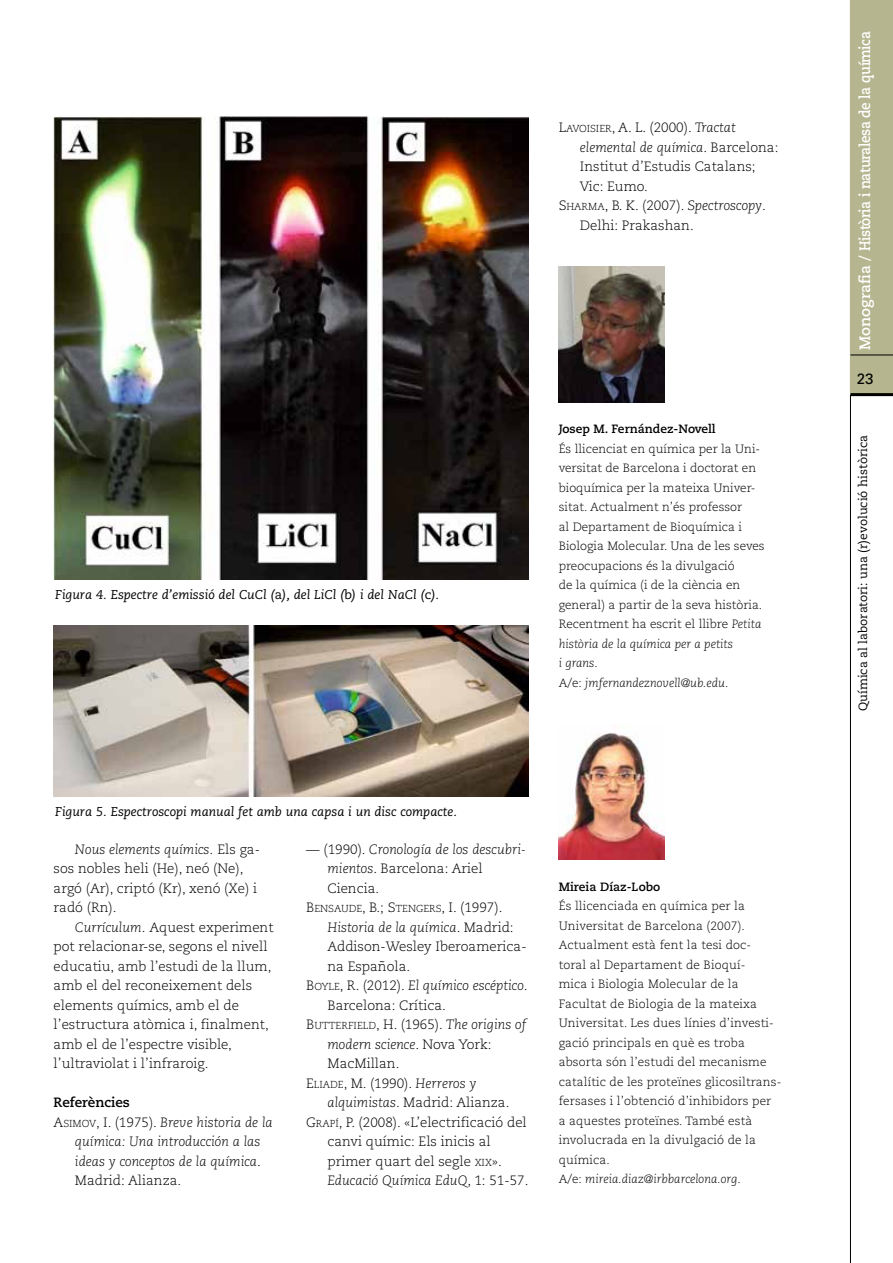
<style>
.page{position:relative;width:893px;height:1263px;background:#fff}
.page>*{position:absolute;margin:0;border:0;box-sizing:border-box;transform-origin:0 0}
.t1{font:700 15px "Caecilia";letter-spacing:-.03em;color:#fff}
.t2{font:15px "Univers";color:#000}
.t3{font:300 13.5px/19.5px "Caecilia";color:#000}
.t4{font:italic 300 13.5px "Caecilia";color:#000}
.t5{font:700 13.5px "Caecilia";color:#000}
.t6{font:italic 12.75px "Caecilia";color:#000}
.t7{font:300 12px/19.5px "Caecilia";letter-spacing:.01em;color:#000}
.t8{font:12px "Caecilia";color:#000}
.t9{font:700 12px "Caecilia";color:#000}
.t10{font:300 10.2px "Caecilia";color:#000}
.s1{font-style:inherit}
.s2{font-size:10.2px}
.s3{font-style:italic}
.s4{font-style:normal}
.s5{font-style:normal;font-size:10.2px}
.s6{font-size:13.5px}
</style>
<div class="page">
<hr style="left:850px;top:0;width:1px;height:1263px;background:#000">
<div style="left:850px;top:0;width:43px;height:395px;background:#b5b690"></div>
<hr style="left:850px;top:393px;width:43px;height:3px;background:#000">
<hr style="left:850px;top:355px;width:43px;height:1px;background:#000">
<img style="left:559px;top:267px;width:106px;height:135px">
<img style="left:559px;top:733px;width:106px;height:127px">
<img style="left:54px;top:116px;width:475px;height:463px">
<img style="left:54px;top:626px;width:475px;height:171px">
<p class="t3" style="left:559px;top:118px;width:179px"><span class="s1">L</span><span class="s2">AVOISIER</span>, A. L. (2000). <span class="s3">Tractat</span></p>
<p class="t4" style="left:580px;top:139px;width:200px">elemental de química<span class="s4">. Barcelona:</span></p>
<p class="t3" style="left:580px;top:157px;width:177px">Institut d’Estudis Catalans;</p>
<p class="t3" style="left:580px;top:176px;width:69px">Vic: Eumo.</p>
<p class="t3" style="left:559px;top:196px;width:209px"><span class="s1">S</span> <span class="s2">HARMA</span>, B. K. (2007). <span class="s3">Spectroscopy</span>.</p>
<p class="t3" style="left:580px;top:215px;width:115px">Delhi: Prakashan.</p>
<p class="t6" style="left:55px;top:587px;width:385px">Figura 4. Espectre d’emissió del CuCl (<span class="s4">a</span>), del LiCl (<span class="s4">b</span>) i del NaCl (<span class="s4">c</span>).</p>
<p class="t9" style="left:559px;top:422px;width:159px">Josep M. Fernández-Novell</p>
<p class="t7" style="left:559px;top:439px;width:208px">És llicenciat en química per la Uni&shy;versitat de Barcelona i doctorat en bioquímica per la mateixa Univer&shy;sitat. Actualment n’és professor<br>al Departament de Bioquímica i<br>Biologia Molecular. Una de les seves preocupacions és la divulgació<br>de la química (i de la ciència en general) a partir de la seva història.<br>Recentment ha escrit el llibre <span class="s3">Petita història de la química per a petits<br>i grans</span>.<br>A/e: <span class="s3">jmfernandeznovell@ub.edu</span>.</p>
<p class="t6" style="left:55px;top:805px;width:403px">Figura 5. Espectroscopi manual fet amb una capsa i un disc compacte.</p>
<p class="t3" style="left:54px;top:839px;width:208px;text-indent:21px"><span class="s3">Nous elements químics</span>. Els ga&shy;sos nobles heli (He), neó (Ne), argó (Ar), criptó (Kr), xenó (Xe) i radó (Rn).</p>
<p class="t3" style="left:54px;top:917px;width:221px;text-indent:21px"><span class="s3">Currículum</span>. Aquest experiment pot relacionar-se, segons el nivell educatiu, amb l’estudi de la llum, amb el del reconeixement dels elements químics, amb el de l’estructura atòmica i, finalment, amb el de l’espectre visible, l’ultraviolat i l’infraroig.</p>
<p class="t5" style="left:54px;top:1094px;width:78px">Referències</p>
<p class="t4" style="left:54px;top:1114px;width:221px"><span class="s4">A</span><span class="s5">SIMOV</span><span class="s4">, I. (1975).</span> Breve historia de la</p>
<p class="t4" style="left:75px;top:1134px;width:187px">química: Una introducción a las</p>
<p class="t4" style="left:75px;top:1153px;width:187px">ideas y conceptos de la química<span class="s4">.</span></p>
<p class="t3" style="left:75px;top:1171px;width:108px">Madrid: Alianza.</p>
<p class="t3" style="left:327px;top:839px;width:200px;text-indent:-21px"><span class="s1">—</span> (1990). <span class="s3">Cronología de los descubri&shy;mientos</span>. Barcelona: Ariel<br>Ciencia.</p>
<p class="t10" style="left:306px;top:903px;width:198px"><span class="s6">B</span>ENSAUDE<span class="s6">, B.;</span> <span class="s6">S</span>TENGERS<span class="s6">, I. (1997).</span></p>
<p class="t4" style="left:327px;top:919px;width:188px">Historia de la química<span class="s4">. Madrid:</span></p>
<p class="t3" style="left:327px;top:937px;width:201px">Addison-Wesley Iberoamerica-</p>
<p class="t3" style="left:327px;top:956px;width:84px">na Española.</p>
<p class="t4" style="left:306px;top:978px;width:223px"><span class="s4">B</span><span class="s5">OYLE</span><span class="s4">, R. (2012).</span> El químico escéptico<span class="s4">.</span></p>
<p class="t3" style="left:327px;top:995px;width:120px">Barcelona: Crítica.</p>
<p class="t4" style="left:306px;top:1017px;width:222px"><span class="s4">B</span><span class="s5">UTTERFIELD</span><span class="s4">, H. (1965).</span> The origins of</p>
<p class="t4" style="left:327px;top:1036px;width:166px">modern science<span class="s4">. Nova York:</span></p>
<p class="t3" style="left:327px;top:1054px;width:74px">MacMillan.</p>
<p class="t3" style="left:306px;top:1073px;width:172px"><span class="s1">E</span><span class="s2">LIADE</span>, M. (1990). <span class="s3">Herreros y</span></p>
<p class="t3" style="left:327px;top:1093px;width:184px"><span class="s3">alquimistas</span>. Madrid: Alianza.</p>
<p class="t3" style="left:306px;top:1112px;width:222px"><span class="s1">G</span><span class="s2">RAPÍ</span>, P. (2008). «L’electrificació del</p>
<p class="t3" style="left:327px;top:1132px;width:165px">canvi químic: Els inicis al</p>
<p class="t3" style="left:327px;top:1151px;width:176px">primer quart del segle <span class="s2">XIX</span>».</p>
<p class="t4" style="left:327px;top:1173px;width:203px">Educació Química EduQ<span class="s4">, 1: 51-57.</span></p>
<p class="t9" style="left:559px;top:879px;width:103px">Mireia Díaz-Lobo</p>
<p class="t7" style="left:559px;top:897px;width:224px">És llicenciada en química per la Universitat de Barcelona (2007).<br>Actualment està fent la tesi doc&shy;toral al Departament de Bioquí-<br>mica i Biologia Molecular de la Facultat de Biologia de la mateixa Universitat. Les dues línies d’investi&shy;gació principals en què es troba absorta són l’estudi del mecanisme catalític de les proteïnes glicosiltrans&shy;fersases i l’obtenció d’inhibidors per<br>a aquestes proteïnes. També està involucrada en la divulgació de la química.<br>A/e: <span class="s3">mireia.diaz@irbbarcelona.org</span>.</p>
<p class="t1" style="left:856px;top:350px;width:320px;rotate:-90deg">Monografia / Història i naturalesa de la química</p>
<p class="t2" style="left:857px;top:370px;width:18px">23</p>
<p class="t8" style="left:856px;top:711px;width:277px;rotate:-90deg">Química al laboratori: una (r)evolució històrica</p>
</div>
